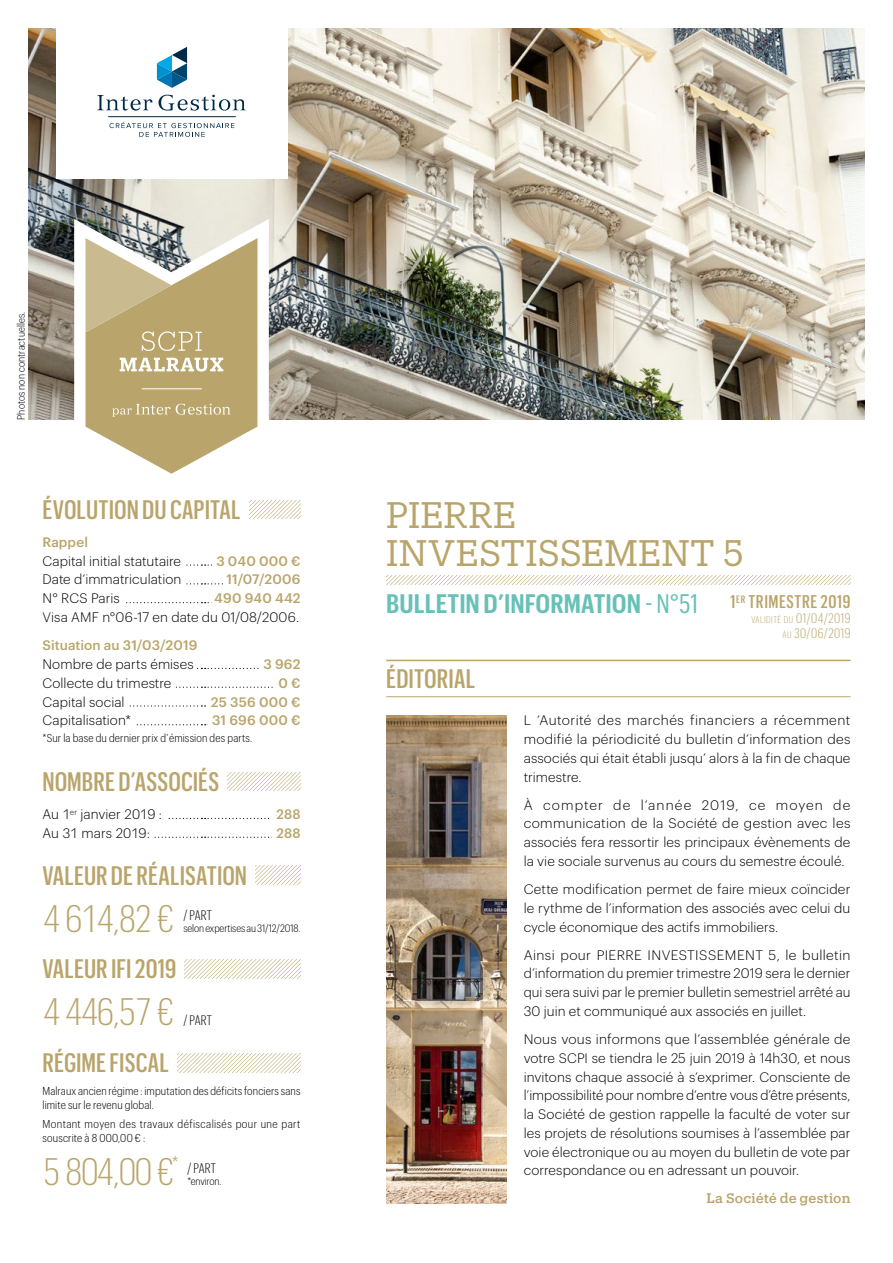
<style>
.page{position:relative;width:893px;height:1263px;background:#fff}
.page>*{position:absolute;margin:0;border:0;box-sizing:border-box;transform-origin:0 0}
.t1{font:300 37.5px "Graphik Cond";letter-spacing:-.08em;color:#b9a56b}
.t2{font:36.15px/37.5px "Produkt";letter-spacing:.01em;color:#b9a56b}
.t3{font:500 26.25px "Graphik X Cond";letter-spacing:.005em;color:#b9a56b}
.t4{font:600 26.25px "Graphik Cond";color:#67c1b7}
.t5{font:500 18px "Graphik X Cond";letter-spacing:.035em;color:#b9a56b}
.t6{font:300 13.5px/18.8px "Graphik";letter-spacing:.005em;color:#000;text-align:justify}
.t7{font:500 13.5px "Graphik";letter-spacing:.01em;color:#b9a56b}
.t8{font:500 13.5px "Produkt Web";letter-spacing:.005em;color:#b9a56b}
.t9{font:300 13.5px "Graphik Cond";letter-spacing:.01em;color:#000}
.t10{font:300 13.5px "Graphik Cond";color:#b9a56b}
.t11{font:300 11.25px/14.1px "Graphik Compact";letter-spacing:.01em;color:#000}
.t12{font:300 11.25px/14.1px "Graphik Compact";letter-spacing:.03em;color:#000}
.t13{font:300 10.5px "Graphik Compact";letter-spacing:.005em;color:#000}
.t14{font:300 10.5px "Graphik Compact";letter-spacing:-.015em;color:#000}
.t15{font:300 9.45px "Graphik Cond";letter-spacing:.055em;color:#b9a56b}
.s1{font-weight:400}
.s2{font-size:13.5px}
.s3{font-size:9.45px}
</style>
<div class="page">
<svg style="left:386px;top:575px;width:464px;height:10px"></svg>
<svg style="left:249px;top:500px;width:51px;height:19px"></svg>
<svg style="left:228px;top:772px;width:72px;height:19px"></svg>
<svg style="left:256px;top:866px;width:44px;height:18px"></svg>
<svg style="left:185px;top:960px;width:115px;height:18px"></svg>
<svg style="left:178px;top:1053px;width:122px;height:19px"></svg>
<svg style="left:186px;top:564px;width:26px;height:2px"></svg>
<svg style="left:186px;top:583px;width:37px;height:1px"></svg>
<svg style="left:126px;top:602px;width:83px;height:1px"></svg>
<svg style="left:197px;top:668px;width:62px;height:1px"></svg>
<svg style="left:175px;top:687px;width:98px;height:1px"></svg>
<svg style="left:129px;top:705px;width:77px;height:1px"></svg>
<svg style="left:136px;top:724px;width:72px;height:1px"></svg>
<svg style="left:168px;top:818px;width:102px;height:1px"></svg>
<svg style="left:154px;top:837px;width:118px;height:1px"></svg>
<hr style="left:386px;top:696px;width:464px;height:1px;background:#b9a56b">
<hr style="left:386px;top:660px;width:464px;height:1px;background:#b9a56b">
<img style="left:386px;top:716px;width:121px;height:487px">
<img style="left:28px;top:28px;width:837px;height:392px">
<svg style="left:74px;top:219px;width:195px;height:208px"></svg>
<svg style="left:86px;top:238px;width:171px;height:236px"></svg>
<div style="left:56px;top:0;width:231px;height:178px;background:#fff"></div>
<svg style="left:157px;top:47px;width:30px;height:41px"></svg>
<hr style="left:108px;top:116px;width:128px;height:1px;background:#002b48">
<svg style="left:97px;top:95px;width:55px;height:16px"></svg>
<svg style="left:158px;top:95px;width:88px;height:16px"></svg>
<svg style="left:109px;top:122px;width:125px;height:15px"></svg>
<p class="t13" style="left:14px;top:420px;width:110px;rotate:-90deg">Photos non contractuelles.</p>
<h3 class="t3" style="left:43px;top:491px;width:200px">ÉVOLUTION DU CAPITAL</h3>
<p class="t7" style="left:43px;top:532px;width:47px">Rappel</p>
<p class="t6" style="left:43px;top:550px;width:140px">Capital initial statutaire</p>
<p class="t7" style="left:216px;top:550px;width:86px">3 040 000 €</p>
<p class="t6" style="left:43px;top:569px;width:140px">Date d’immatriculation</p>
<p class="t7" style="left:227px;top:569px;width:75px">11/07/2006</p>
<p class="t6" style="left:43px;top:588px;width:79px">N° RCS Paris</p>
<p class="t7" style="left:214px;top:588px;width:88px">490 940 442</p>
<p class="t6" style="left:43px;top:607px;width:258px">Visa AMF n°06-17 en date du 01/08/2006.</p>
<p class="t7" style="left:43px;top:635px;width:156px">Situation au 31/03/2019</p>
<p class="t6" style="left:43px;top:654px;width:153px">Nombre de parts émises</p>
<p class="t7" style="left:263px;top:654px;width:39px">3 962</p>
<p class="t6" style="left:43px;top:672px;width:130px">Collecte du trimestre</p>
<p class="t7" style="left:278px;top:673px;width:24px">0 €</p>
<p class="t6" style="left:43px;top:691px;width:84px">Capital social</p>
<p class="t7" style="left:211px;top:691px;width:91px">25 356 000 €</p>
<p class="t6" style="left:43px;top:710px;width:90px">Capitalisation*</p>
<p class="t7" style="left:212px;top:710px;width:90px">31 696 000 €</p>
<p class="t11" style="left:43px;top:730px;width:211px">*Sur la base du dernier prix d’émission des parts.</p>
<h3 class="t3" style="left:43px;top:763px;width:178px">NOMBRE D’ASSOCIÉS</h3>
<p class="t6" style="left:43px;top:804px;width:121px">Au 1<sup>er</sup> janvier 2019 :</p>
<p class="t7" style="left:276px;top:804px;width:26px">288</p>
<p class="t6" style="left:43px;top:822px;width:109px">Au 31 mars 2019:</p>
<p class="t7" style="left:276px;top:823px;width:26px">288</p>
<h3 class="t3" style="left:43px;top:857px;width:206px">VALEUR DE RÉALISATION</h3>
<h1 class="t1" style="left:43px;top:893px;width:134px">4 614,82 €</h1>
<p class="t9" style="left:183px;top:906px;width:30px">/ PART</p>
<p class="t13" style="left:183px;top:920px;width:119px">selon expertises au 31/12/2018.</p>
<h3 class="t3" style="left:43px;top:951px;width:135px">VALEUR IFI 2019</h3>
<h1 class="t1" style="left:43px;top:987px;width:134px">4 446,57 €</h1>
<h3 class="t3" style="left:43px;top:1044px;width:128px">RÉGIME FISCAL</h3>
<p class="t9" style="left:183px;top:1011px;width:30px">/ PART</p>
<p class="t11" style="left:43px;top:1083px;width:259px">Malraux ancien régime : imputation des déficits fonciers sans limite sur le revenu global.</p>
<p class="t12" style="left:43px;top:1116px;width:259px">Montant moyen des travaux défiscalisés pour une part souscrite à 8 000,00 € :</p>
<h1 class="t1" style="left:43px;top:1146px;width:138px">5 804,00 €<sup>*</sup></h1>
<p class="t9" style="left:187px;top:1159px;width:30px">/ PART</p>
<p class="t14" style="left:187px;top:1174px;width:35px">*environ.</p>
<h2 class="t2" style="left:386px;top:495px;width:359px">PIERRE<br>INVESTISSEMENT 5</h2>
<h3 class="t4" style="left:386px;top:584px;width:313px">BULLETIN D’INFORMATION <span class="s1">- N°51</span></h3>
<h3 class="t3" style="left:386px;top:660px;width:90px">ÉDITORIAL</h3>
<h3 class="t5" style="left:731px;top:589px;width:121px">1<sup>ER</sup> TRIMESTRE 2019</h3>
<p class="t15" style="left:751px;top:613px;width:101px">VALIDITÉ DU <span class="s2">01/04/2019</span></p>
<p class="t10" style="left:782px;top:624px;width:69px"><span class="s3">AU</span> 30/06/2019</p>
<p class="t6" style="left:524px;top:710px;width:328px">L ’Autorité des marchés financiers a récemment modifié la périodicité du bulletin d’information des associés qui était établi jusqu’ alors à la fin de chaque trimestre.</p>
<p class="t6" style="left:524px;top:794px;width:328px">À compter de l’année 2019, ce moyen de communication de la Société de gestion avec les associés fera ressortir les principaux évènements de la vie sociale survenus au cours du semestre écoulé.</p>
<p class="t6" style="left:524px;top:879px;width:328px">Cette modification permet de faire mieux coïncider le rythme de l’information des associés avec celui du cycle économique des actifs immobiliers.</p>
<p class="t6" style="left:524px;top:944px;width:328px">Ainsi pour PIERRE INVESTISSEMENT 5, le bulletin d’information du premier trimestre 2019 sera le dernier qui sera suivi par le premier bulletin semestriel arrêté au 30 juin et communiqué aux associés en juillet.</p>
<p class="t6" style="left:524px;top:1029px;width:328px">Nous vous informons que l’assemblée générale de votre SCPI se tiendra le 25 juin 2019 à 14h30, et nous invitons chaque associé à s’exprimer. Consciente de l’impossibilité pour nombre d’entre vous d’être présents, la Société de gestion rappelle la faculté de voter sur les projets de résolutions soumises à l’assemblée par voie électronique ou au moyen du bulletin de vote par correspondance ou en adressant un pouvoir.</p>
<p class="t8" style="left:707px;top:1189px;width:145px">La Société de gestion</p>
</div>
